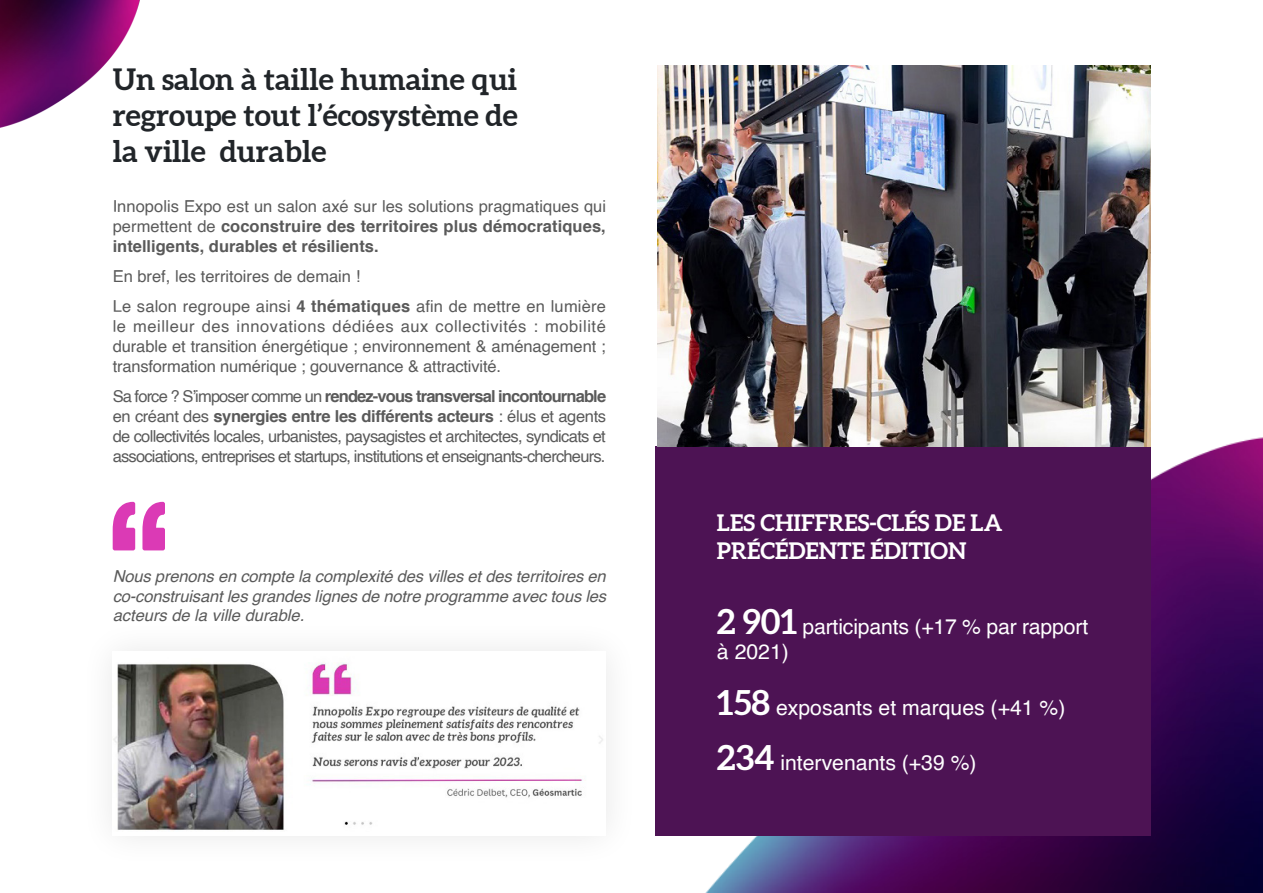
<style>
.page{position:relative;width:1263px;height:893px;background:#fff}
.page>*{position:absolute;margin:0;border:0;box-sizing:border-box;transform-origin:0 0}
.t1{font:700 30px/36px "Aleo";color:#212529;text-align:justify}
.t2{font:700 23.1px/27.8px "Aleo";color:#fff}
.t3{font:21.15px/25.5px "Helvetica";color:#fff}
.t4{font:16.5px/19.8px "Helvetica";letter-spacing:-.01em;color:#5a5a5a;text-align:justify}
.t5{font:700 16.5px/19.8px "Helvetica";color:#5a5a5a;text-align:justify}
.t6{font:italic 16.5px/19.8px "Helvetica";letter-spacing:-.01em;color:#5a5a5a;text-align:justify}
.t7{font:16.5px/30.5px "Helvetica";letter-spacing:.01em;color:#5a5a5a}
.s1{font-weight:400}
.s2{font-weight:700}
.s3{font-family:"Aleo";font-weight:700;font-size:34.65px}
</style>
<div class="page">
<img style="left:705px;top:374px;width:558px;height:519px">
<div style="left:655px;top:446px;width:495px;height:390px;background:#4d1354"></div>
<svg style="left:113px;top:502px;width:52px;height:48px"></svg>
<img style="left:113px;top:662px;width:490px;height:168px">
<img style="left:0;top:0;width:140px;height:128px">
<img style="left:657px;top:66px;width:493px;height:380px">
<h1 class="t1" style="left:113px;top:62px;width:406px">Un salon à taille humaine qui regroupe tout l’écosystème de la ville durable</h1>
<p class="t5" style="left:113px;top:196px;width:495px"><span class="s1">Innopolis Expo est un salon axé sur les solutions pragmatiques qui permettent de</span> coconstruire des territoires plus démocratiques, intelligents, durables et résilients.</p>
<p class="t7" style="left:113px;top:261px;width:495px">En bref, les territoires de demain !<br>Le salon regroupe ainsi <span class="s2">4 thématiques</span> afin de mettre en lumière</p>
<p class="t4" style="left:113px;top:317px;width:495px">le meilleur des innovations dédiées aux collectivités : mobilité durable et transition énergétique ; environnement &amp; aménagement ; transformation numérique ; gouvernance &amp; attractivité.</p>
<p class="t4" style="left:113px;top:387px;width:495px">Sa force ? S’imposer comme un <span class="s2">rendez-vous transversal incontournable </span>en créant des <span class="s2">synergies entre les différents acteurs</span> : élus et agents de collectivités locales, urbanistes, paysagistes et architectes, syndicats et associations, entreprises et startups, institutions et enseignants-chercheurs.</p>
<p class="t6" style="left:113px;top:566px;width:495px">Nous prenons en compte la complexité des villes et des territoires en co-construisant les grandes lignes de notre programme avec tous les acteurs de la ville durable.</p>
<h2 class="t2" style="left:717px;top:510px;width:287px">LES CHIFFRES-CLÉS DE LA<br>PRÉCÉDENTE ÉDITION</h2>
<p class="t3" style="left:717px;top:614px;width:373px"><span class="s3">2 901</span> participants (+17 % par rapport à 2021)</p>
<p class="t3" style="left:717px;top:695px;width:350px"><span class="s3">158</span> exposants et marques (+41 %)</p>
<p class="t3" style="left:717px;top:750px;width:261px"><span class="s3">234</span> intervenants (+39 %)</p>
</div>
